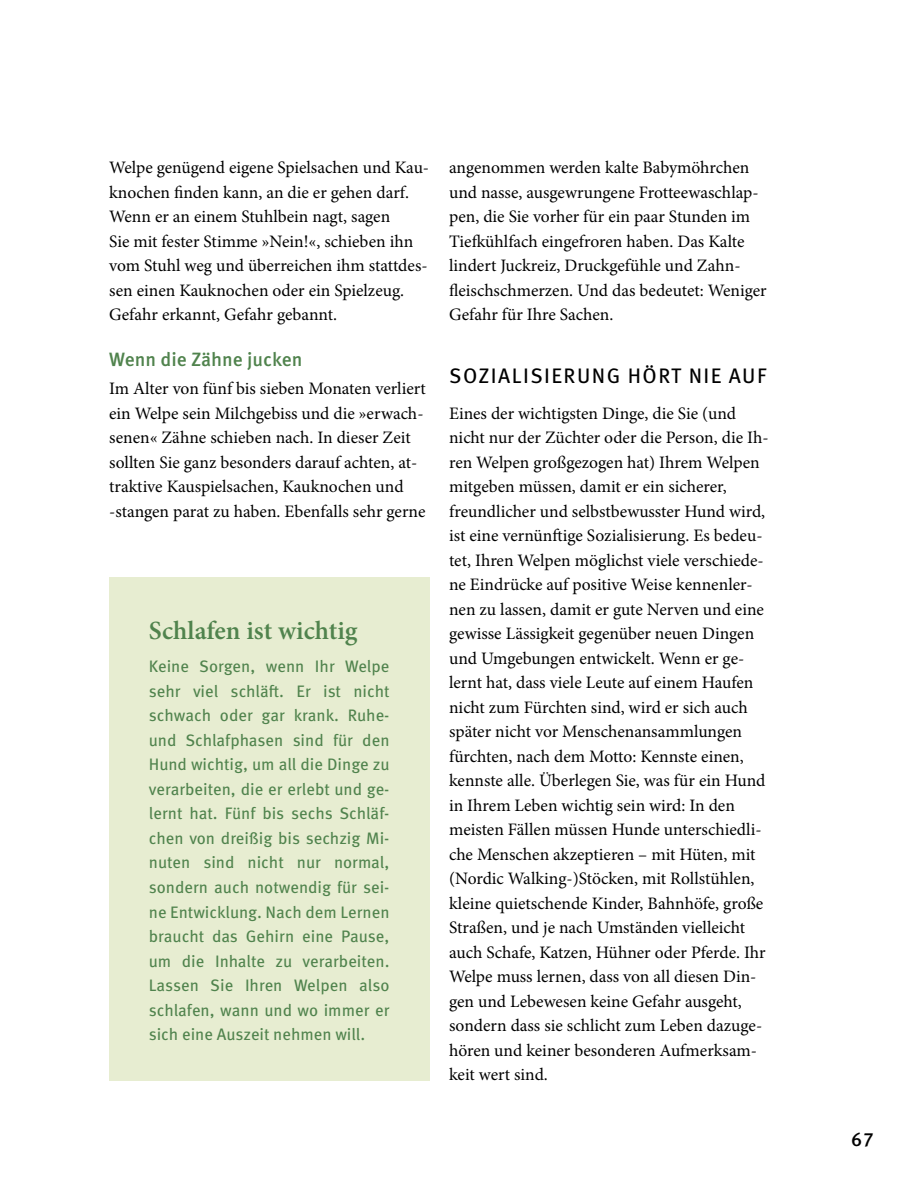
<style>
.page{position:relative;width:918px;height:1201px;background:#fff}
.page>*{position:absolute;margin:0;border:0;box-sizing:border-box;transform-origin:0 0}
.t1{font:600 26.25px "Minion Pro";color:#50834d}
.t2{font:21px "Meta OT";letter-spacing:.07em;color:#000}
.t3{font:500 19.25px "Meta OT";color:#50834d}
.t4{font:500 19.25px "Meta OT";color:#000}
.t5{font:17.5px/24.5px "Minion Pro";color:#000}
.t6{font:16.62px/24.5px "Meta OT";color:#50834d;text-align:justify}
</style>
<div class="page">
<div style="left:109px;top:577px;width:320px;height:503px;background:#e7edd1"></div>
<p class="t5" style="left:109px;top:156px;width:321px">Welpe genügend eigene Spielsachen und Kau&shy;knochen finden kann, an die er gehen darf.<br>Wenn er an einem Stuhlbein nagt, sagen<br>Sie mit fester Stimme »Nein!«, schieben ihn vom Stuhl weg und überreichen ihm stattdes&shy;sen einen Kauknochen oder ein Spielzeug.<br>Gefahr erkannt, Gefahr gebannt.</p>
<p class="t3" style="left:109px;top:347px;width:195px">Wenn die Zähne jucken</p>
<p class="t5" style="left:109px;top:376px;width:318px">Im Alter von fünf bis sieben Monaten verliert ein Welpe sein Milchgebiss und die »erwach&shy;senen« Zähne schieben nach. In dieser Zeit sollten Sie ganz besonders darauf achten, at&shy;traktive Kauspielsachen, Kauknochen und -stangen parat zu haben. Ebenfalls sehr gerne</p>
<h1 class="t1" style="left:149px;top:612px;width:210px">Schlafen ist wichtig</h1>
<p class="t6" style="left:149px;top:654px;width:242px">Keine Sorgen, wenn Ihr Welpe sehr viel schläft. Er ist nicht schwach oder gar krank. Ruhe&shy;und Schlafphasen sind für den Hund wichtig, um all die Dinge zu verarbeiten, die er erlebt und ge&shy;lernt hat. Fünf bis sechs Schläf&shy;chen von dreißig bis sechzig Mi&shy;nuten sind nicht nur normal, sondern auch notwendig für sei&shy;ne Entwicklung. Nach dem Lernen braucht das Gehirn eine Pause, um die Inhalte zu verarbeiten.<br>Lassen Sie Ihren Welpen also schlafen, wann und wo immer er sich eine Auszeit nehmen will.</p>
<p class="t5" style="left:449px;top:156px;width:319px">angenommen werden kalte Babymöhrchen und nasse, ausgewrungene Frotteewaschlap&shy;pen, die Sie vorher für ein paar Stunden im Tiefkühlfach eingefroren haben. Das Kalte lindert Juckreiz, Druckgefühle und Zahn&shy;fleischschmerzen. Und das bedeutet: Weniger Gefahr für Ihre Sachen.</p>
<p class="t2" style="left:449px;top:363px;width:319px">SOZIALISIERUNG HÖRT NIE AUF</p>
<p class="t5" style="left:449px;top:401px;width:321px">Eines der wichtigsten Dinge, die Sie (und nicht nur der Züchter oder die Person, die Ih&shy;ren Welpen großgezogen hat) Ihrem Welpen mitgeben müssen, damit er ein sicherer, freundlicher und selbstbewusster Hund wird, ist eine vernünftige Sozialisierung. Es bedeu&shy;tet, Ihren Welpen möglichst viele verschiede&shy;ne Eindrücke auf positive Weise kennenler&shy;nen zu lassen, damit er gute Nerven und eine gewisse Lässigkeit gegenüber neuen Dingen und Umgebungen entwickelt. Wenn er ge&shy;lernt hat, dass viele Leute auf einem Haufen nicht zum Fürchten sind, wird er sich auch später nicht vor Menschenansammlungen fürchten, nach dem Motto: Kennste einen, kennste alle. Überlegen Sie, was für ein Hund in Ihrem Leben wichtig sein wird: In den meisten Fällen müssen Hunde unterschiedli&shy;che Menschen akzeptieren – mit Hüten, mit (Nordic Walking-)Stöcken, mit Rollstühlen, kleine quietschende Kinder, Bahnhöfe, große Straßen, und je nach Umständen vielleicht auch Schafe, Katzen, Hühner oder Pferde. Ihr Welpe muss lernen, dass von all diesen Din&shy;gen und Lebewesen keine Gefahr ausgeht, sondern dass sie schlicht zum Leben dazuge&shy;hören und keiner besonderen Aufmerksam&shy;keit wert sind.</p>
<p class="t4" style="left:851px;top:1127px;width:24px">67</p>
</div>
